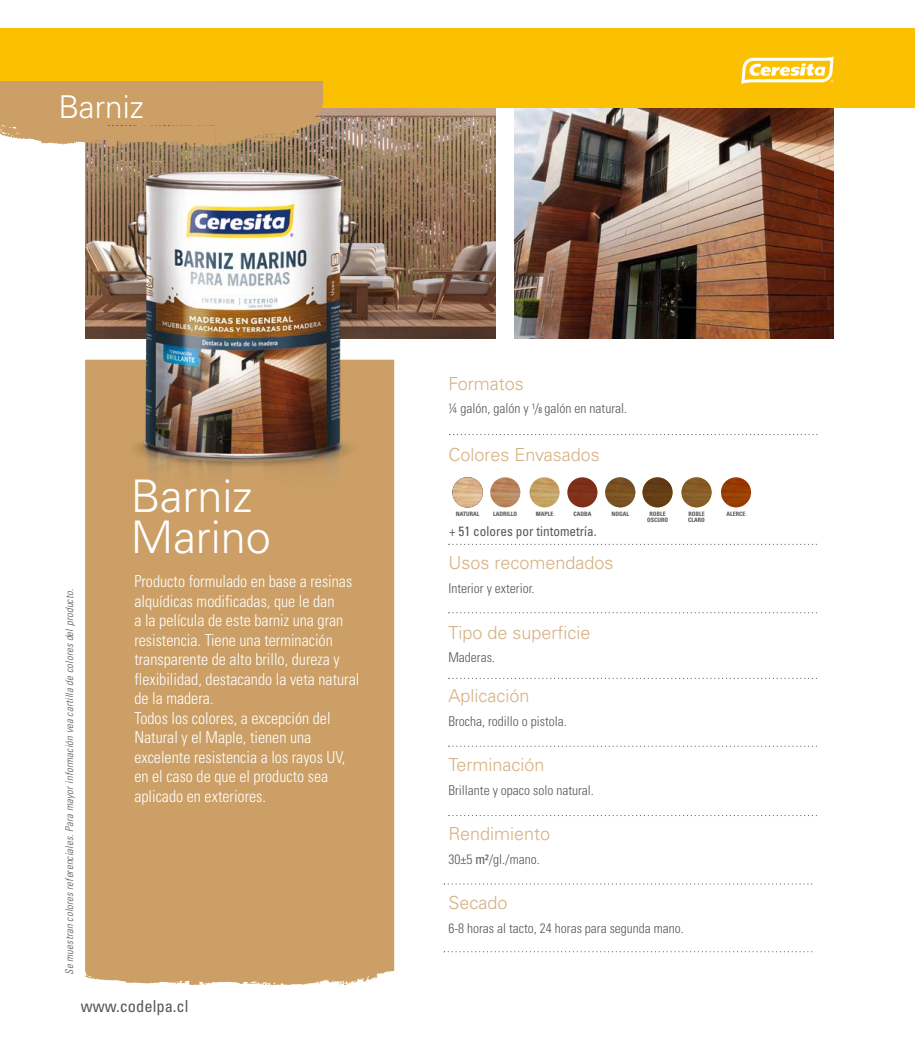
<style>
.page{position:relative;width:915px;height:1063px;background:#fff}
.page>*{position:absolute;margin:0;border:0;box-sizing:border-box;transform-origin:0 0}
.t1{font:300 45px/40.5px "Univers LT Std";color:#fff}
.t2{font:300 31.5px "Univers LT Std";color:#fff}
.t3{font:300 18px "Univers LT Std";color:#d5b183}
.t4{font:300 condensed 16.5px/19.5px "Univers LT Std";color:#fff}
.t5{font:condensed 16.5px "Univers LT Std";color:#575756}
.t6{font:300 condensed 13.5px "Univers LT Std";color:#575756}
.t7{font:condensed 13.5px "Univers LT Std";color:#575756}
.t8{font:italic 300 condensed 10.5px "Univers LT Std";color:#575756}
.t9{font:700 condensed 6px/6px "Univers LT Std";color:#575756}
.s1{font-weight:400;font-size:8.25px}
.s2{font-weight:400}
</style>
<div class="page">
<div style="left:0;top:28px;width:914px;height:80px;background:#fcc002"></div>
<svg style="left:741px;top:57px;width:92px;height:27px"></svg>
<img style="left:85px;top:108px;width:410px;height:230px">
<img style="left:514px;top:108px;width:319px;height:230px">
<div style="left:85px;top:360px;width:309px;height:625px;background:#cb9f65"></div>
<svg style="left:449px;top:434px;width:368px;height:1px"></svg>
<svg style="left:448px;top:544px;width:368px;height:1px"></svg>
<svg style="left:448px;top:612px;width:368px;height:1px"></svg>
<svg style="left:448px;top:678px;width:368px;height:1px"></svg>
<svg style="left:448px;top:746px;width:368px;height:1px"></svg>
<svg style="left:448px;top:815px;width:368px;height:1px"></svg>
<img style="left:452px;top:477px;width:30px;height:31px">
<img style="left:490px;top:477px;width:30px;height:30px;border-radius:15px">
<img style="left:529px;top:477px;width:30px;height:30px;border-radius:15px">
<img style="left:567px;top:477px;width:30px;height:30px;border-radius:15px">
<img style="left:720px;top:477px;width:30px;height:30px;border-radius:15px">
<img style="left:605px;top:477px;width:30px;height:30px;border-radius:15px">
<img style="left:642px;top:477px;width:30px;height:30px;border-radius:15px">
<img style="left:681px;top:477px;width:30px;height:30px;border-radius:15px">
<svg style="left:443px;top:883px;width:369px;height:2px"></svg>
<svg style="left:443px;top:951px;width:369px;height:1px"></svg>
<svg style="left:0;top:81px;width:323px;height:67px;background:#c79f69"></svg>
<img style="left:110px;top:151px;width:251px;height:353px">
<h2 class="t2" style="left:58px;top:88px;width:87px">Barniz</h2>
<p class="t8" style="left:63px;top:975px;width:388px;rotate:-90deg">Se muestran colores referenciales. Para mayor información vea cartilla de colores del producto.</p>
<h1 class="t1" style="left:131px;top:476px;width:141px">Barniz<br>Marino</h1>
<p class="t4" style="left:134px;top:571px;width:226px">Producto formulado en base a resinas alquídicas modificadas, que le dan<br>a la película de este barniz una gran resistencia. Tiene una terminación transparente de alto brillo, dureza y flexibilidad, destacando la veta natural de la madera.<br>Todos los colores, a excepción del<br>Natural y el Maple, tienen una excelente resistencia a los rayos UV, en el caso de que el producto sea aplicado en exteriores.</p>
<p class="t5" style="left:81px;top:996px;width:109px">www.codelpa.cl</p>
<p class="t3" style="left:448px;top:373px;width:77px">Formatos</p>
<p class="t6" style="left:448px;top:400px;width:180px">¼ galón, galón y ¹/<span class="s1">8</span> galón en natural.</p>
<p class="t3" style="left:448px;top:443px;width:153px">Colores Envasados</p>
<p class="t9" style="left:455px;top:510px;width:25px">NATURAL</p>
<p class="t9" style="left:573px;top:510px;width:19px">CAOBA</p>
<p class="t9" style="left:649px;top:510px;width:18px">ROBLE</p>
<p class="t9" style="left:726px;top:510px;width:21px">ALERCE</p>
<p class="t9" style="left:646px;top:516px;width:23px">OSCURO</p>
<p class="t9" style="left:688px;top:510px;width:18px">ROBLE<br>CLARO</p>
<p class="t9" style="left:493px;top:510px;width:25px">LADRILLO</p>
<p class="t9" style="left:535px;top:510px;width:19px">MAPLE</p>
<p class="t9" style="left:611px;top:510px;width:19px">NOGAL</p>
<p class="t7" style="left:449px;top:523px;width:149px">+ 51 colores por tintometría.</p>
<p class="t3" style="left:448px;top:552px;width:167px">Usos recomendados</p>
<p class="t6" style="left:448px;top:580px;width:88px">Interior y exterior.</p>
<p class="t3" style="left:448px;top:621px;width:144px">Tipo de superficie</p>
<p class="t6" style="left:448px;top:649px;width:48px">Maderas.</p>
<p class="t3" style="left:448px;top:685px;width:83px">Aplicación</p>
<p class="t6" style="left:448px;top:713px;width:120px">Brocha, rodillo o pistola.</p>
<p class="t3" style="left:448px;top:754px;width:97px">Terminación</p>
<p class="t6" style="left:448px;top:782px;width:147px">Brillante y opaco solo natural.</p>
<p class="t3" style="left:448px;top:823px;width:103px">Rendimiento</p>
<p class="t6" style="left:448px;top:851px;width:93px">30±5 <span class="s2">m²</span>/gl./mano.</p>
<p class="t3" style="left:448px;top:892px;width:61px">Secado</p>
<p class="t6" style="left:448px;top:920px;width:237px">6-8 horas al tacto, 24 horas para segunda mano.</p>
</div>
